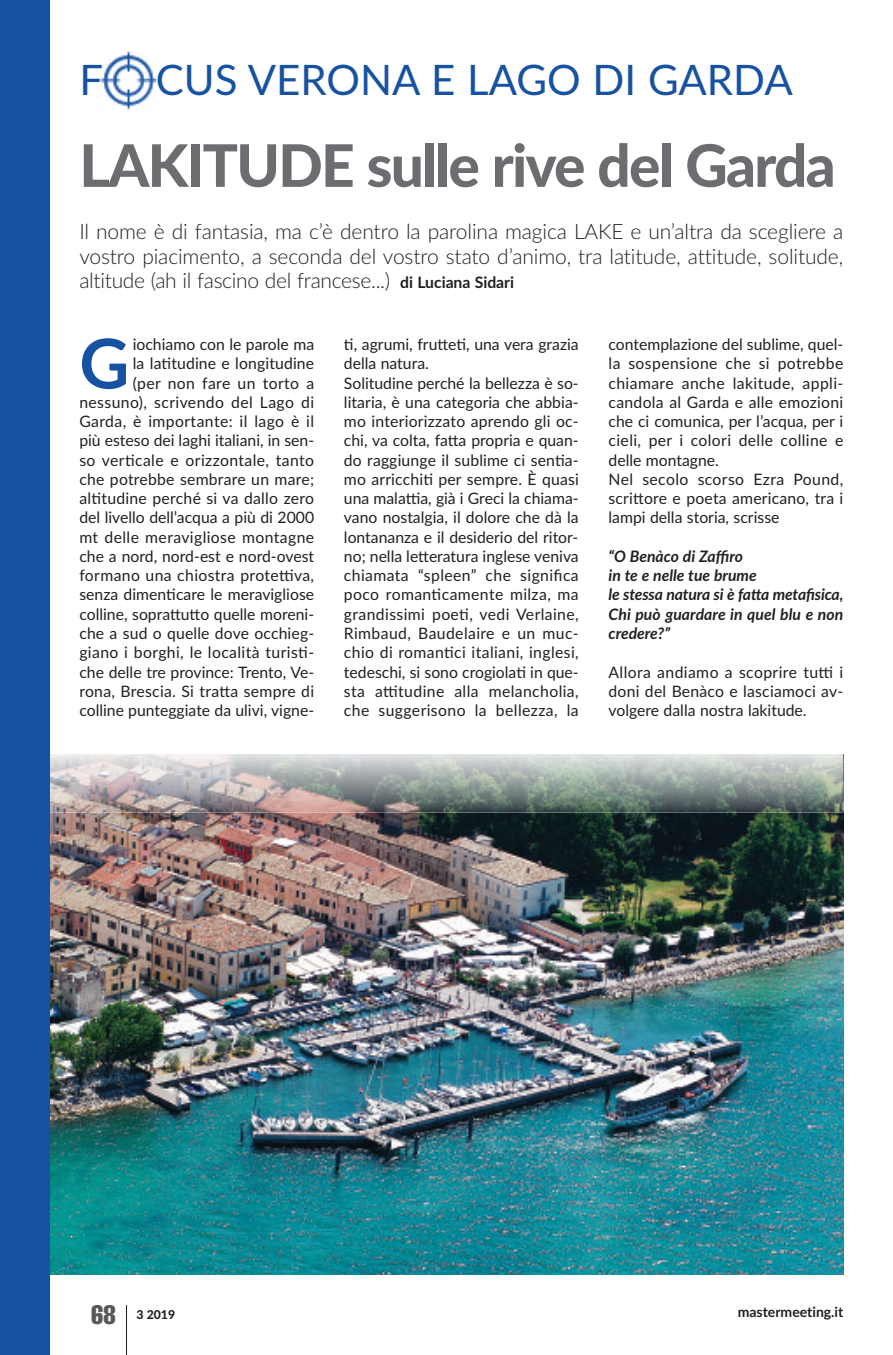
<style>
.page{position:relative;width:893px;height:1355px;background:#fff}
.page>*{position:absolute;margin:0;border:0;box-sizing:border-box;transform-origin:0 0}
.t1{font:700 68.77px "Lato";color:#1752a2}
.t2{font:800 58.62px "Lato";letter-spacing:-.03em;color:#6c6d70}
.t3{font:42px "Lato";color:#1752a2}
.t4{font:extra-condensed 26.25px "Helvetica";color:#57585a}
.t5{font:300 21px/24.5px "Lato";letter-spacing:-.015em;color:#231f20;text-align:justify}
.t6{font:15.75px/19.2px "Lato";letter-spacing:.01em;color:#231f20}
.t7{font:italic 700 15.75px/19.2px "Lato";color:#231f20}
.t8{font:700 14px "Lato";color:#231f20}
.t9{font:800 12.25px "Lato";color:#231f20}
.s1{font-weight:700;font-size:15.75px}
</style>
<div class="page">
<img style="left:50px;top:812px;width:793px;height:462px">
<img style="left:50px;top:754px;width:793px;height:58px">
<hr style="left:126px;top:1305px;width:1px;height:49px;background:#231f20">
<div style="left:0;top:0;width:50px;height:1354px;background:#1752a2"></div>
<img style="left:100px;top:51px;width:57px;height:59px">
<h3 class="t3" style="left:79px;top:56px;width:25px">F</h3>
<h3 class="t3" style="left:156px;top:56px;width:638px">CUS verona e lago di garda</h3>
<h2 class="t2" style="left:79px;top:132px;width:758px">LAKITUDE sulle rive del Garda</h2>
<h3 class="t5" style="left:79px;top:219px;width:765px">Il nome è di fantasia, ma c’è dentro la parolina magica LAKE e un’altra da scegliere a vostro piacimento, a seconda del vostro stato d’animo, tra latitude, attitude, solitude, altitude (ah il fascino del francese...) <span class="s1">di Luciana Sidari</span></h3>
<h1 class="t1" style="left:79px;top:324px;width:51px">G</h1>
<p class="t6" style="left:79px;top:335px;width:236px;text-align:right">iochiamo con le parole ma<br>la latitudine e longitudine<br>(per non fare un torto a nessuno), scrivendo del lago di garda, è importante: il lago è il più esteso dei laghi italiani, in sen&shy;so verticale e orizzontale, tanto che potrebbe sembrare un mare; altitudine perché si va dallo zero del livello dell’acqua a più di 2000 mt delle meravigliose montagne che a nord, nord-est e nord-ovest formano una chiostra protettiva, senza dimenticare le meravigliose colline, soprattutto quelle moreni&shy;che a sud o quelle dove occhieg&shy;giano i borghi, le località turisti&shy;che delle tre province: Trento, ve&shy;rona, Brescia. Si tratta sempre di colline punteggiate da ulivi, vigne-</p>
<p class="t6" style="left:344px;top:335px;width:236px">ti, agrumi, frutteti, una vera grazia della natura.<br>Solitudine perché la bellezza è so&shy;litaria, è una categoria che abbia&shy;mo interiorizzato aprendo gli oc&shy;chi, va colta, fatta propria e quan&shy;do raggiunge il sublime ci sentia&shy;mo arricchiti per sempre. È quasi una malattia, già i greci la chiama&shy;vano nostalgia, il dolore che dà la lontananza e il desiderio del ritor&shy;no; nella letteratura inglese veniva chiamata “spleen” che significa poco romanticamente milza, ma grandissimi poeti, vedi verlaine, rimbaud, Baudelaire e un muc&shy;chio di romantici italiani, inglesi, tedeschi, si sono crogiolati in que&shy;sta attitudine alla melancholia, che suggerisono la bellezza, la</p>
<p class="t6" style="left:609px;top:335px;width:236px">contemplazione del sublime, quel&shy;la sospensione che si potrebbe chiamare anche lakitude, appli&shy;candola al garda e alle emozioni che ci comunica, per l’acqua, per i cieli, per i colori delle colline e delle montagne.<br>nel secolo scorso ezra Pound, scrittore e poeta americano, tra i lampi della storia, scrisse</p>
<p class="t7" style="left:609px;top:547px;width:236px">“O Benàco di Zaffiro<br>in te e nelle tue brume<br>le stessa natura si è fatta metafisica,<br>Chi può guardare in quel blu e non credere?”</p>
<p class="t6" style="left:609px;top:662px;width:236px;text-align:justify">allora andiamo a scoprire tutti i doni del Benàco e lasciamoci av&shy;volgere dalla nostra lakitude.</p>
<h3 class="t4" style="left:91px;top:1305px;width:26px">68</h3>
<p class="t9" style="left:136px;top:1307px;width:40px">3 2019</p>
<p class="t8" style="left:738px;top:1303px;width:107px">mastermeeting.it</p>
</div>
